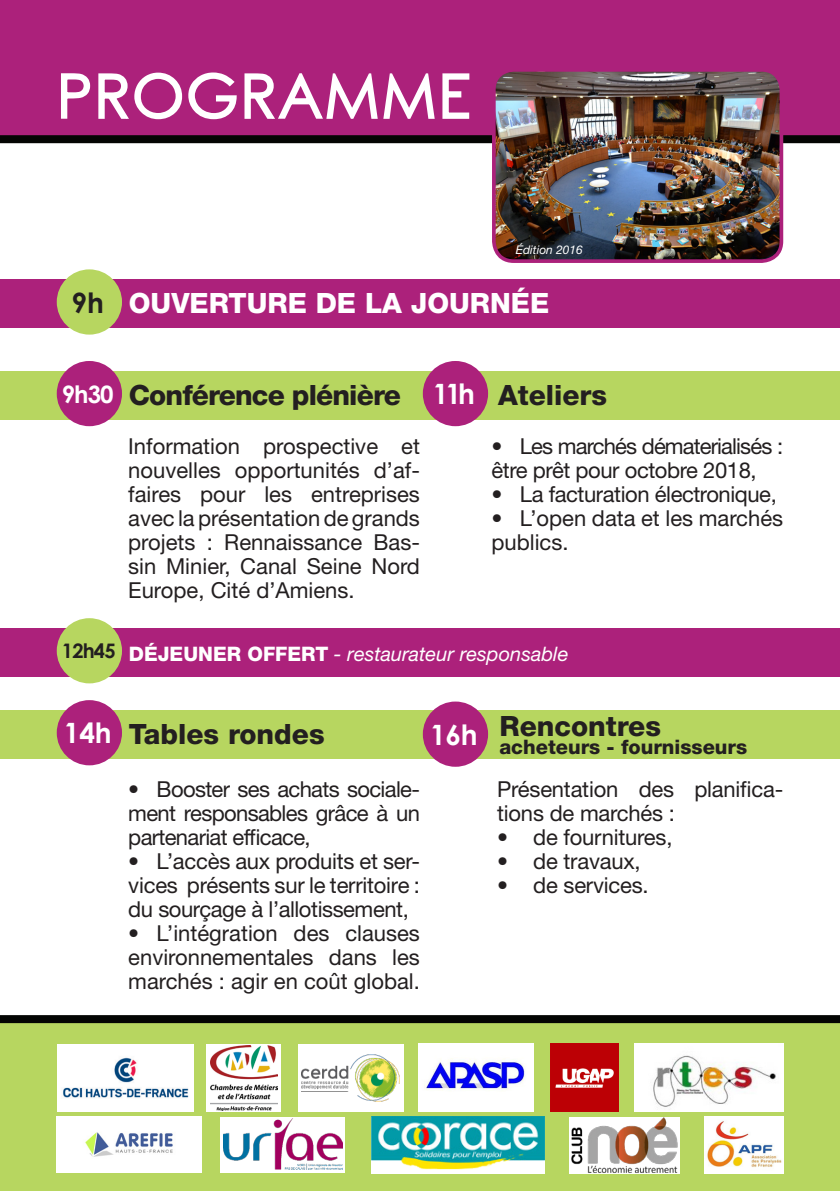
<style>
.page{position:relative;width:840px;height:1191px;background:#fff}
.page>*{position:absolute;margin:0;border:0;box-sizing:border-box;transform-origin:0 0}
.t1{font:60px "Rounded Elegance";letter-spacing:.025em;color:#fff}
.t2{font:800 28px "Helvetica Neue LT Std";color:#231f20}
.t3{font:800 28px "Helvetica Neue LT Std";color:#fff}
.t4{font:800 28px "Helvetica Neue LT Std";letter-spacing:-.03em;color:#231f20}
.t5{font:700 28px "Century Gothic";letter-spacing:-.01em;color:#fff}
.t6{font:700 28px "Century Gothic";color:#231f20}
.t7{font:700 24px "Century Gothic";color:#fff}
.t8{font:22px/24px "Helvetica Neue LT Std";letter-spacing:-.01em;color:#231f20;text-align:justify}
.t9{font:22px/24px "Helvetica Neue LT Std";letter-spacing:-.04em;color:#231f20}
.t10{font:italic 20px "Helvetica Neue LT Std";color:#fff}
.t11{font:800 20px "Helvetica Neue LT Std";color:#231f20}
.t12{font:700 20px "Century Gothic";letter-spacing:-.04em;color:#231f20}
.t13{font:italic 12px "Helvetica Neue LT Std";color:#fff}
.s1{font-weight:800;font-style:normal}
</style>
<div class="page">
<div style="left:0;top:279px;width:839px;height:48px;background:#ac217b"></div>
<div style="left:0;top:628px;width:839px;height:48px;background:#ac217b"></div>
<div style="left:0;top:371px;width:839px;height:48px;background:#b7d660"></div>
<div style="left:0;top:710px;width:839px;height:48px;background:#b7d660"></div>
<div style="left:0;top:0;width:839px;height:142px;background:#ac217b"></div>
<svg style="left:61px;top:73px;width:30px;height:46px"></svg>
<svg style="left:98px;top:72px;width:139px;height:48px"></svg>
<svg style="left:244px;top:73px;width:191px;height:46px"></svg>
<svg style="left:442px;top:73px;width:28px;height:46px"></svg>
<div style="left:0;top:135px;width:839px;height:8px;background:#040503"></div>
<div style="left:57px;top:269px;width:65px;height:65px;background:#b7d660;border-radius:50%"></div>
<div style="left:57px;top:618px;width:65px;height:65px;background:#b7d660;border-radius:50%"></div>
<div style="left:57px;top:361px;width:65px;height:65px;background:#ac217b;border-radius:50%"></div>
<div style="left:422px;top:361px;width:66px;height:65px;background:#ac217b;border-radius:50%"></div>
<div style="left:57px;top:700px;width:65px;height:65px;background:#ac217b;border-radius:50%"></div>
<div style="left:422px;top:701px;width:66px;height:65px;background:#ac217b;border-radius:50%"></div>
<div style="left:0;top:1023px;width:839px;height:168px;background:#b7d660"></div>
<div style="left:0;top:1015px;width:839px;height:8px;background:#040503"></div>
<img style="left:418px;top:1043px;width:115px;height:68px">
<img style="left:371px;top:1116px;width:173px;height:57px">
<img style="left:634px;top:1043px;width:148px;height:68px">
<img style="left:550px;top:1043px;width:67px;height:68px">
<div style="left:220px;top:1116px;width:124px;height:56px;background:#fff"></div>
<img style="left:223px;top:1118px;width:119px;height:51px">
<img style="left:569px;top:1117px;width:110px;height:56px">
<img style="left:704px;top:1116px;width:78px;height:57px">
<img style="left:496px;top:73px;width:285px;height:188px">
<div style="left:491px;top:68px;width:291px;height:195px;border:4px solid #ac217b;border-radius:20px"></div>
<div style="left:57px;top:1043px;width:136px;height:68px;background:#fff"></div>
<img style="left:63px;top:1057px;width:126px;height:41px">
<div style="left:297px;top:1043px;width:106px;height:68px;background:#fff"></div>
<img style="left:301px;top:1054px;width:98px;height:47px">
<div style="left:206px;top:1043px;width:75px;height:68px;background:#fff"></div>
<img style="left:210px;top:1045px;width:67px;height:65px">
<img style="left:56px;top:1116px;width:146px;height:56px">
<p class="t1" style="left:57px;top:62px;width:416px">PROGRAMME</p>
<p class="t13" style="left:515px;top:242px;width:69px">Édition 2016</p>
<p class="t6" style="left:71px;top:281px;width:34px">9h</p>
<p class="t3" style="left:129px;top:287px;width:422px">OUVERTURE DE LA JOURNÉE</p>
<p class="t7" style="left:62px;top:376px;width:53px">9h30</p>
<p class="t5" style="left:432px;top:373px;width:43px">11h</p>
<p class="t4" style="left:129px;top:378px;width:273px">Conférence plénière</p>
<p class="t2" style="left:498px;top:378px;width:110px">Ateliers</p>
<p class="t8" style="left:128px;top:434px;width:293px">Information prospective et nouvelles opportunités d’af&shy;faires pour les entreprises avec la présentation de grands projets : Rennaissance Bas&shy;sin Minier, Canal Seine Nord Europe, Cité d’Amiens.</p>
<p class="t9" style="left:491px;top:434px;width:293px">• Les marchés dématerialisés : être prêt pour octobre 2018,</p>
<p class="t8" style="left:491px;top:482px;width:286px">• La facturation électronique,</p>
<p class="t8" style="left:491px;top:506px;width:293px">• L’open data et les marchés publics.</p>
<p class="t12" style="left:62px;top:636px;width:55px">12h45</p>
<p class="t10" style="left:129px;top:642px;width:441px"><span class="s1">DÉJEUNER OFFERT</span> - restaurateur responsable</p>
<p class="t5" style="left:64px;top:712px;width:49px">14h</p>
<p class="t5" style="left:430px;top:713px;width:49px">16h</p>
<p class="t2" style="left:129px;top:717px;width:197px">Tables rondes</p>
<p class="t8" style="left:128px;top:777px;width:293px">• Booster ses achats sociale&shy;ment responsables grâce à un partenariat efficace,</p>
<p class="t8" style="left:128px;top:849px;width:293px">• L’accès aux produits et ser&shy;vices présents sur le territoire : du sourçage à l’allotissement,</p>
<p class="t8" style="left:128px;top:921px;width:293px">• L’intégration des clauses environnementales dans les marchés : agir en coût global.</p>
<p class="t2" style="left:499px;top:709px;width:163px">Rencontres</p>
<p class="t11" style="left:499px;top:734px;width:249px">acheteurs - fournisseurs</p>
<p class="t8" style="left:497px;top:777px;width:287px">Présentation des planifica&shy;tions de marchés :</p>
<p class="t8" style="left:497px;top:825px;width:177px">• de fournitures,</p>
<p class="t8" style="left:497px;top:849px;width:145px">• de travaux,</p>
<p class="t8" style="left:497px;top:873px;width:153px">• de services.</p>
</div>
